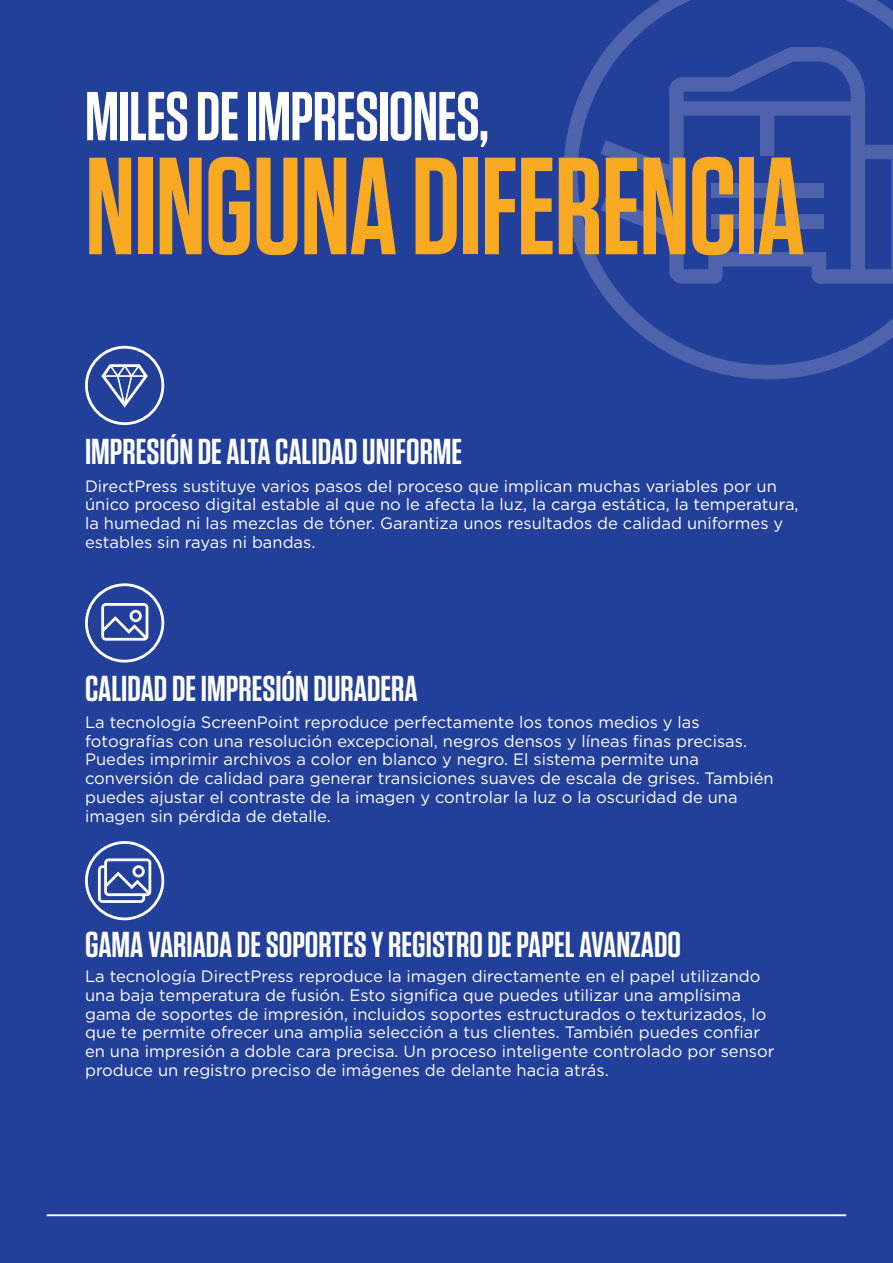
<style>
.page{position:relative;width:893px;height:1263px;background:#223f99}
.page>*{position:absolute;margin:0;border:0;box-sizing:border-box;transform-origin:0 0}
.t1{font:600 138px "Tungsten";letter-spacing:-.01em;color:#faa923;scale:.95 1}
.t2{font:600 69px "Tungsten";letter-spacing:-.01em;color:#fff;scale:.95 1}
.t3{font:600 36px "Tungsten";color:#fff}
.t4{font:16.5px/18.8px "Gotham";color:#fff}
</style>
<div class="page">
<svg style="left:563px;top:0;width:330px;height:379px"></svg>
<svg style="left:601px;top:47px;width:292px;height:237px"></svg>
<div style="left:711px;top:184px;width:112px;height:14px;background:#4d64ad"></div>
<div style="left:711px;top:214px;width:112px;height:15px;background:#4d64ad"></div>
<svg style="left:85px;top:346px;width:79px;height:79px"></svg>
<svg style="left:85px;top:583px;width:79px;height:79px"></svg>
<svg style="left:85px;top:841px;width:79px;height:79px"></svg>
<hr style="left:47px;top:1214px;width:799px;height:2px;background:#fff">
<h2 class="t2" style="left:85px;top:80px;width:427px">MILES DE IMPRESIONES,</h2>
<h1 class="t1" style="left:85px;top:134px;width:759px">NINGUNA DIFERENCIA</h1>
<h3 class="t3" style="left:85px;top:432px;width:379px">IMPRESIÓN DE ALTA CALIDAD UNIFORME</h3>
<p class="t4" style="left:85px;top:476px;width:715px">DirectPress sustituye varios pasos del proceso que implican muchas variables por un único proceso digital estable al que no le afecta la luz, la carga estática, la temperatura, la humedad ni las mezclas de tóner. Garantiza unos resultados de calidad uniformes y estables sin rayas ni bandas.</p>
<h3 class="t3" style="left:85px;top:669px;width:334px">CALIDAD DE IMPRESIÓN DURADERA</h3>
<p class="t4" style="left:85px;top:712px;width:690px">La tecnología ScreenPoint reproduce perfectamente los tonos medios y las fotografías con una resolución excepcional, negros densos y líneas finas precisas.<br>Puedes imprimir archivos a color en blanco y negro. El sistema permite una conversión de calidad para generar transiciones suaves de escala de grises. También puedes ajustar el contraste de la imagen y controlar la luz o la oscuridad de una imagen sin pérdida de detalle.</p>
<h3 class="t3" style="left:85px;top:926px;width:598px">GAMA VARIADA DE SOPORTES Y REGISTRO DE PAPEL AVANZADO</h3>
<p class="t4" style="left:85px;top:966px;width:691px">La tecnología DirectPress reproduce la imagen directamente en el papel utilizando una baja temperatura de fusión. Esto significa que puedes utilizar una amplísima gama de soportes de impresión, incluidos soportes estructurados o texturizados, lo que te permite ofrecer una amplia selección a tus clientes. También puedes confiar en una impresión a doble cara precisa. Un proceso inteligente controlado por sensor produce un registro preciso de imágenes de delante hacia atrás.</p>
</div>
